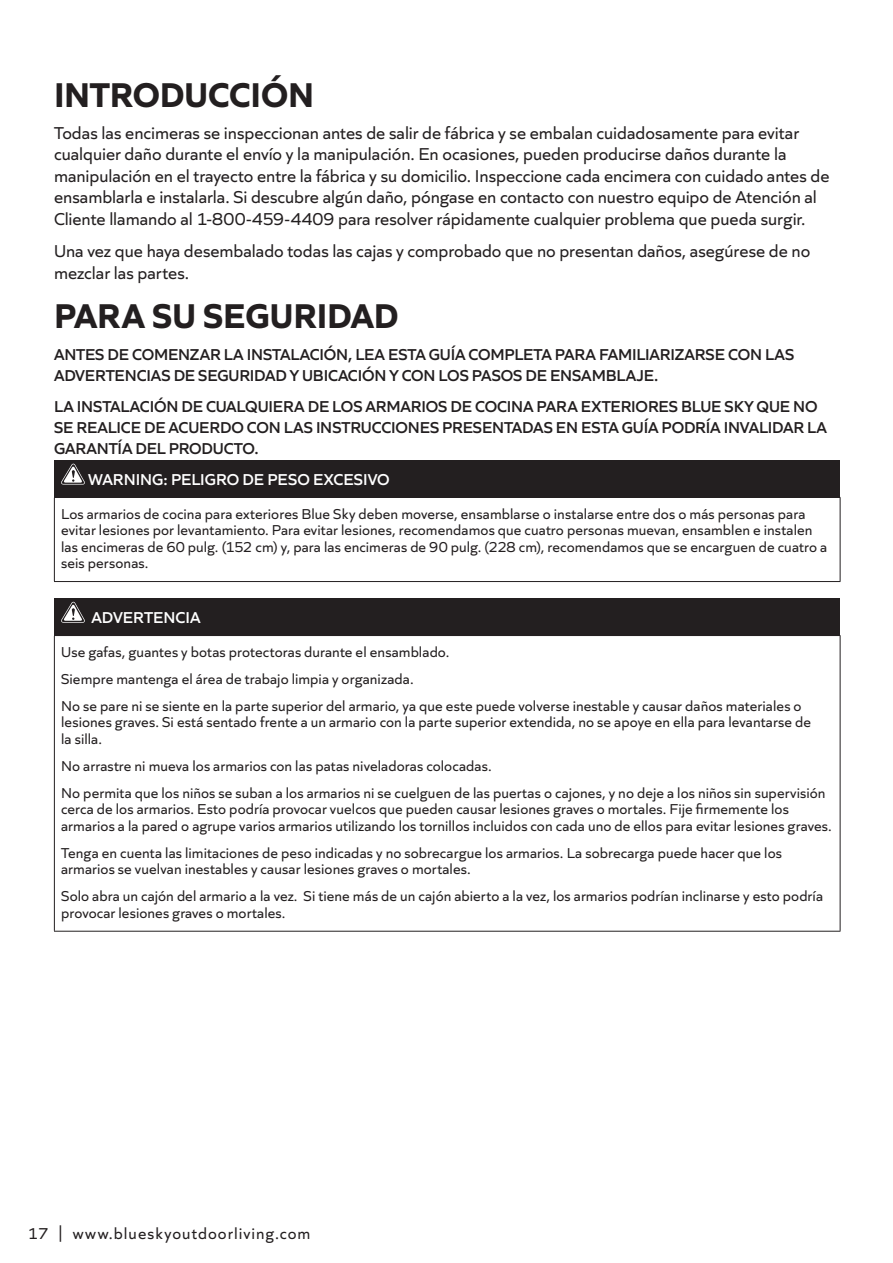
<style>
.page{position:relative;width:893px;height:1263px;background:#fff}
.page>*{position:absolute;margin:0;border:0;box-sizing:border-box;transform-origin:0 0}
.headings{font:700 36px "Quiet Sans";letter-spacing:-.005em;color:#231f20}
.bullet_list{font:18px/21.6px "Quiet Sans";color:#231f20}
.warning_paragraph{font:600 16.5px/21px "Quiet Sans";letter-spacing:-.01em;color:#231f20}
.warning_paragraph-2{font:600 16.5px "Quiet Sans";color:#fff}
.t1{font:16.5px "Quiet Sans";letter-spacing:.06em;color:#231f20}
.bullet_list-2{font:15px/16.5px "Quiet Sans";letter-spacing:.005em;color:#231f20}
</style>
<div class="page">
<div style="left:54px;top:460px;width:786px;height:37px;background:#231f20"></div>
<hr style="left:54px;top:497px;width:786px;height:1px;background:#231f20">
<hr style="left:54px;top:498px;width:1px;height:83px;background:#231f20">
<hr style="left:840px;top:498px;width:1px;height:83px;background:#231f20">
<hr style="left:54px;top:581px;width:786px;height:1px;background:#231f20">
<svg style="left:61px;top:464px;width:24px;height:21px"></svg>
<div style="left:54px;top:598px;width:786px;height:37px;background:#231f20"></div>
<hr style="left:54px;top:635px;width:786px;height:1px;background:#231f20">
<hr style="left:54px;top:636px;width:1px;height:295px;background:#231f20">
<hr style="left:840px;top:636px;width:1px;height:295px;background:#231f20">
<hr style="left:54px;top:931px;width:786px;height:1px;background:#231f20">
<svg style="left:61px;top:602px;width:24px;height:21px"></svg>
<p class="headings" style="left:54px;top:66px;width:262px">INTRODUCCIÓN</p>
<p class="bullet_list" style="left:54px;top:120px;width:777px">Todas las encimeras se inspeccionan antes de salir de fábrica y se embalan cuidadosamente para evitar cualquier daño durante el envío y la manipulación. En ocasiones, pueden producirse daños durante la manipulación en el trayecto entre la fábrica y su domicilio. Inspeccione cada encimera con cuidado antes de ensamblarla e instalarla. Si descubre algún daño, póngase en contacto con nuestro equipo de Atención al Cliente llamando al 1-800-459-4409 para resolver rápidamente cualquier problema que pueda surgir.</p>
<p class="bullet_list" style="left:54px;top:239px;width:758px">Una vez que haya desembalado todas las cajas y comprobado que no presentan daños, asegúrese de no mezclar las partes.</p>
<p class="headings" style="left:54px;top:288px;width:346px">PARA SU SEGURIDAD</p>
<p class="warning_paragraph" style="left:54px;top:342px;width:742px">ANTES DE COMENZAR LA INSTALACIÓN, LEA ESTA GUÍA COMPLETA PARA FAMILIARIZARSE CON LAS<br>ADVERTENCIAS DE SEGURIDAD Y UBICACIÓN Y CON LOS PASOS DE ENSAMBLAJE.</p>
<p class="warning_paragraph" style="left:54px;top:395px;width:775px">LA INSTALACIÓN DE CUALQUIERA DE LOS ARMARIOS DE COCINA PARA EXTERIORES BLUE SKY QUE NO<br>SE REALICE DE ACUERDO CON LAS INSTRUCCIONES PRESENTADAS EN ESTA GUÍA PODRÍA INVALIDAR LA<br>GARANTÍA DEL PRODUCTO.</p>
<p class="warning_paragraph-2" style="left:88px;top:467px;width:303px">WARNING: PELIGRO DE PESO EXCESIVO</p>
<p class="bullet_list-2" style="left:61px;top:504px;width:768px">Los armarios de cocina para exteriores Blue Sky deben moverse, ensamblarse o instalarse entre dos o más personas para evitar lesiones por levantamiento. Para evitar lesiones, recomendamos que cuatro personas muevan, ensamblen e instalen las encimeras de 60 pulg. (152 cm) y, para las encimeras de 90 pulg. (228 cm), recomendamos que se encarguen de cuatro a seis personas.</p>
<p class="warning_paragraph-2" style="left:91px;top:605px;width:111px">ADVERTENCIA</p>
<p class="bullet_list-2" style="left:61px;top:642px;width:390px">Use gafas, guantes y botas protectoras durante el ensamblado.</p>
<p class="bullet_list-2" style="left:61px;top:669px;width:354px">Siempre mantenga el área de trabajo limpia y organizada.</p>
<p class="bullet_list-2" style="left:61px;top:696px;width:751px">No se pare ni se siente en la parte superior del armario, ya que este puede volverse inestable y causar daños materiales o lesiones graves. Si está sentado frente a un armario con la parte superior extendida, no se apoye en ella para levantarse de la silla.</p>
<p class="bullet_list-2" style="left:61px;top:756px;width:432px">No arrastre ni mueva los armarios con las patas niveladoras colocadas.</p>
<p class="bullet_list-2" style="left:61px;top:783px;width:772px">No permita que los niños se suban a los armarios ni se cuelguen de las puertas o cajones, y no deje a los niños sin supervisión cerca de los armarios. Esto podría provocar vuelcos que pueden causar lesiones graves o mortales. Fije firmemente los armarios a la pared o agrupe varios armarios utilizando los tornillos incluidos con cada uno de ellos para evitar lesiones graves.</p>
<p class="bullet_list-2" style="left:61px;top:843px;width:722px">Tenga en cuenta las limitaciones de peso indicadas y no sobrecargue los armarios. La sobrecarga puede hacer que los armarios se vuelvan inestables y causar lesiones graves o mortales.</p>
<p class="bullet_list-2" style="left:61px;top:887px;width:763px">Solo abra un cajón del armario a la vez. Si tiene más de un cajón abierto a la vez, los armarios podrían inclinarse y esto podría provocar lesiones graves o mortales.</p>
<p class="t1" style="left:28px;top:1221px;width:284px">17 | www.blueskyoutdoorliving.com</p>
</div>
